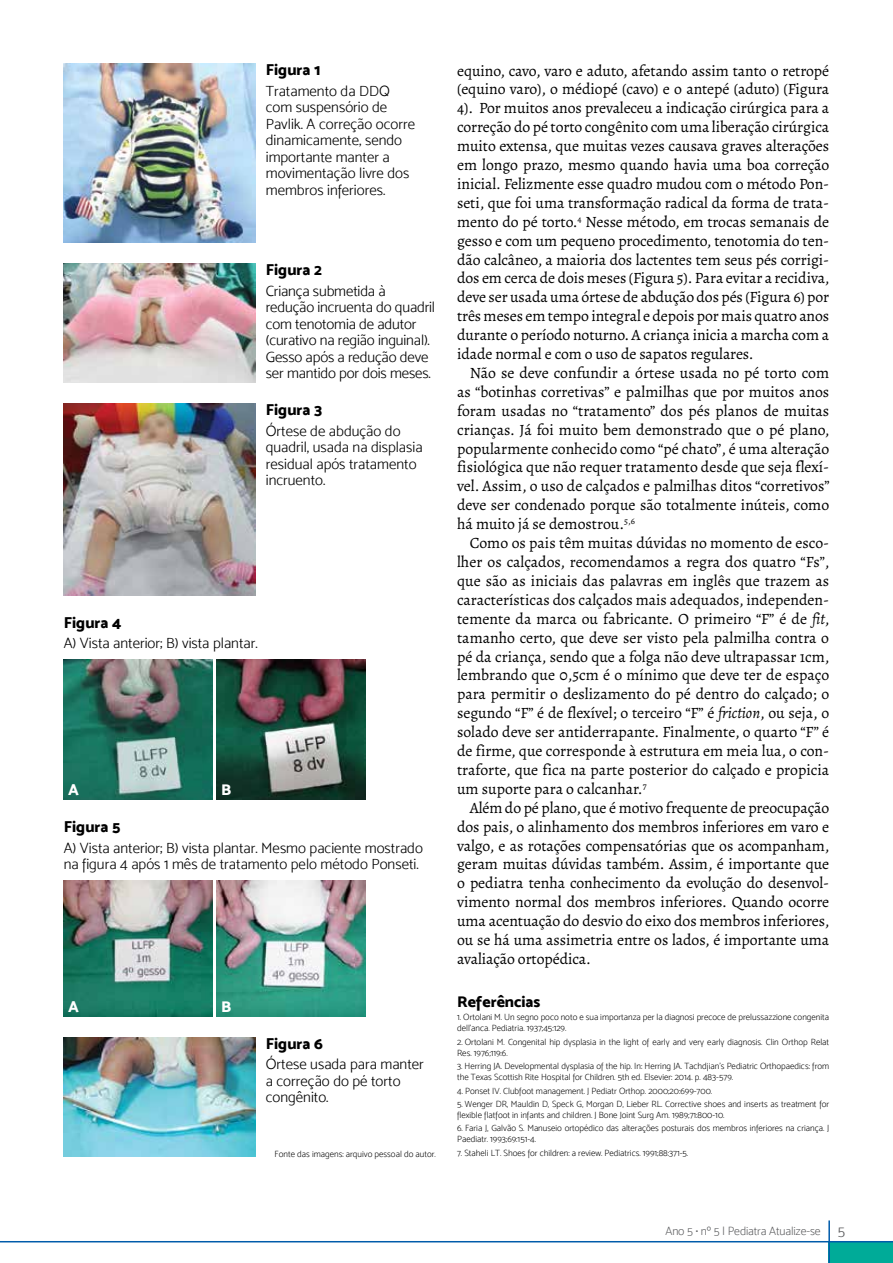
<style>
.page{position:relative;width:893px;height:1263px;background:#fff}
.page>*{position:absolute;margin:0;border:0;box-sizing:border-box;transform-origin:0 0}
.t1{font:15.75px/18.9px "Alegreya";letter-spacing:-.005em;color:#000;text-align:justify}
.t2{font:15.75px "Mosk Extra Bold 800";color:#000}
.t3{font:15.75px "Mosk Extra Bold 800";color:#fff}
.t4{font:15px/16.5px "Mosk Light 300";color:#000}
.t5{font:12px "Mosk Extra Light 200";letter-spacing:-.01em;color:#58595b}
.t6{font:9px/10.8px "Mosk Extra Light 200";color:#000}
.s1{font-style:italic}
.s2{font-family:"Mosk Light 300";font-size:15px}
</style>
<div class="page">
<div style="left:828px;top:1242px;width:65px;height:21px;background:#00ab98"></div>
<hr style="left:0;top:1241px;width:893px;height:1px;background:#005baa">
<hr style="left:828px;top:1220px;width:2px;height:43px;background:#005baa">
<img style="left:64px;top:64px;width:191px;height:178px">
<img style="left:64px;top:264px;width:191px;height:119px">
<img style="left:64px;top:404px;width:191px;height:191px">
<img style="left:64px;top:659px;width:149px;height:140px">
<img style="left:217px;top:659px;width:149px;height:140px">
<img style="left:64px;top:880px;width:149px;height:136px">
<img style="left:217px;top:880px;width:149px;height:136px">
<img style="left:64px;top:1037px;width:191px;height:120px">
<p class="t2" style="left:266px;top:60px;width:56px">Figura 1</p>
<p class="t4" style="left:266px;top:82px;width:151px">Tratamento da DDQ com suspensório de<br>Pavlik. A correção ocorre dinamicamente, sendo importante manter a movimentação livre dos membros inferiores.</p>
<p class="t2" style="left:266px;top:260px;width:58px">Figura 2</p>
<p class="t4" style="left:266px;top:282px;width:171px">Criança submetida à redução incruenta do quadril com tenotomia de adutor (curativo na região inguinal).<br>Gesso após a redução deve ser mantido por dois meses.</p>
<p class="t2" style="left:266px;top:400px;width:58px">Figura 3</p>
<p class="t4" style="left:266px;top:422px;width:158px">Órtese de abdução do quadril, usada na displasia residual após tratamento incruento.</p>
<p class="t2" style="left:64px;top:613px;width:59px">Figura 4</p>
<p class="t4" style="left:64px;top:635px;width:195px">A) Vista anterior; B) vista plantar.</p>
<p class="t3" style="left:68px;top:780px;width:12px">A</p>
<p class="t3" style="left:221px;top:780px;width:12px">B</p>
<p class="t2" style="left:64px;top:817px;width:58px">Figura 5</p>
<p class="t4" style="left:64px;top:839px;width:361px">A) Vista anterior; B) vista plantar. Mesmo paciente mostrado na figura 4 após 1 mês de tratamento pelo método Ponseti.</p>
<p class="t3" style="left:68px;top:997px;width:12px">A</p>
<p class="t3" style="left:221px;top:997px;width:12px">B</p>
<p class="t2" style="left:266px;top:1033px;width:59px">Figura 6</p>
<p class="t4" style="left:266px;top:1056px;width:160px">Órtese usada para manter a correção do pé torto congênito.</p>
<p class="t6" style="left:275px;top:1148px;width:163px">Fonte das imagens: arquivo pessoal do autor.</p>
<p class="t1" style="left:457px;top:61px;width:374px">equino, cavo, varo e aduto, afetando assim tanto o retropé (equino varo), o médiopé (cavo) e o antepé (aduto) (Figura 4). Por muitos anos prevaleceu a indicação cirúrgica para a correção do pé torto congênito com uma liberação cirúrgica muito extensa, que muitas vezes causava graves alterações em longo prazo, mesmo quando havia uma boa correção inicial. Felizmente esse quadro mudou com o método Pon&shy;seti, que foi uma transformação radical da forma de trata&shy;mento do pé torto.<sup>4</sup> Nesse método, em trocas semanais de gesso e com um pequeno procedimento, tenotomia do ten&shy;dão calcâneo, a maioria dos lactentes tem seus pés corrigi&shy;dos em cerca de dois meses (Figura 5). Para evitar a recidiva, deve ser usada uma órtese de abdução dos pés (Figura 6) por três meses em tempo integral e depois por mais quatro anos durante o período noturno. A criança inicia a marcha com a idade normal e com o uso de sapatos regulares.</p>
<p class="t1" style="left:457px;top:363px;width:374px;text-indent:13px">Não se deve confundir a órtese usada no pé torto com as “botinhas corretivas” e palmilhas que por muitos anos foram usadas no “tratamento” dos pés planos de muitas crianças. Já foi muito bem demonstrado que o pé plano, popularmente conhecido como “pé chato”, é uma alteração fisiológica que não requer tratamento desde que seja flexí&shy;vel. Assim, o uso de calçados e palmilhas ditos “corretivos” deve ser condenado porque são totalmente inúteis, como há muito já se demostrou.<sup>5,6</sup></p>
<p class="t1" style="left:457px;top:533px;width:374px;text-indent:13px">Como os pais têm muitas dúvidas no momento de esco&shy;lher os calçados, recomendamos a regra dos quatro “Fs”, que são as iniciais das palavras em inglês que trazem as características dos calçados mais adequados, independen&shy;temente da marca ou fabricante. O primeiro “F” é de <span class="s1">fit</span>, tamanho certo, que deve ser visto pela palmilha contra o pé da criança, sendo que a folga não deve ultrapassar 1cm, lembrando que 0,5cm é o mínimo que deve ter de espaço para permitir o deslizamento do pé dentro do calçado; o segundo “F” é de flexível; o terceiro “F” é <span class="s1">friction</span>, ou seja, o solado deve ser antiderrapante. Finalmente, o quarto “F” é de firme, que corresponde à estrutura em meia lua, o con&shy;traforte, que fica na parte posterior do calçado e propicia um suporte para o calcanhar.<sup>7</sup></p>
<p class="t1" style="left:457px;top:798px;width:374px;text-indent:13px">Além do pé plano, que é motivo frequente de preocupação dos pais, o alinhamento dos membros inferiores em varo e valgo, e as rotações compensatórias que os acompanham, geram muitas dúvidas também. Assim, é importante que o pediatra tenha conhecimento da evolução do desenvol&shy;vimento normal dos membros inferiores. Quando ocorre uma acentuação do desvio do eixo dos membros inferiores, ou se há uma assimetria entre os lados, é importante uma avaliação ortopédica.</p>
<p class="t2" style="left:457px;top:992px;width:85px">Referências</p>
<p class="t6" style="left:457px;top:1012px;width:373px">1. Ortolani M. Un segno poco noto e sua importanza per la diagnosi precoce de prelussazzione congenita dell’anca. Pediatria. 1937;45:129.</p>
<p class="t6" style="left:457px;top:1036px;width:374px">2. Ortolani M. Congenital hip dysplasia in the light of early and very early diagnosis. Clin Orthop Relat<br>Res. 1976;119:6.</p>
<p class="t6" style="left:457px;top:1061px;width:374px">3. Herring JA. Developmental dysplasia of the hip. In: Herring JA. Tachdjian's Pediatric Orthopaedics: from the Texas Scottish Rite Hospital for Children. 5th ed. Elsevier: 2014. p. 483-579.</p>
<p class="t6" style="left:457px;top:1085px;width:257px">4. Ponset IV. Clubfoot management. J Pediatr Orthop. 2000;20:699-700.</p>
<p class="t6" style="left:457px;top:1098px;width:374px">5. Wenger DR, Mauldin D, Speck G, Morgan D, Lieber RL. Corrective shoes and inserts as treatment for flexible flatfoot in infants and children. J Bone Joint Surg Am. 1989;71:800-10.</p>
<p class="t6" style="left:457px;top:1123px;width:374px">6. Faria J, Galvão S. Manuseio ortopédico das alterações posturais dos membros inferiores na criança. J<br>Paediatr. 1993;69:151-4.</p>
<p class="t6" style="left:457px;top:1147px;width:233px">7. Staheli LT. Shoes for children: a review. Pediatrics. 1991;88:371-5.</p>
<p class="t5" style="left:665px;top:1224px;width:181px">Ano 5 • nº 5 | Pediatra Atualize-se <span class="s2">5</span></p>
</div>
